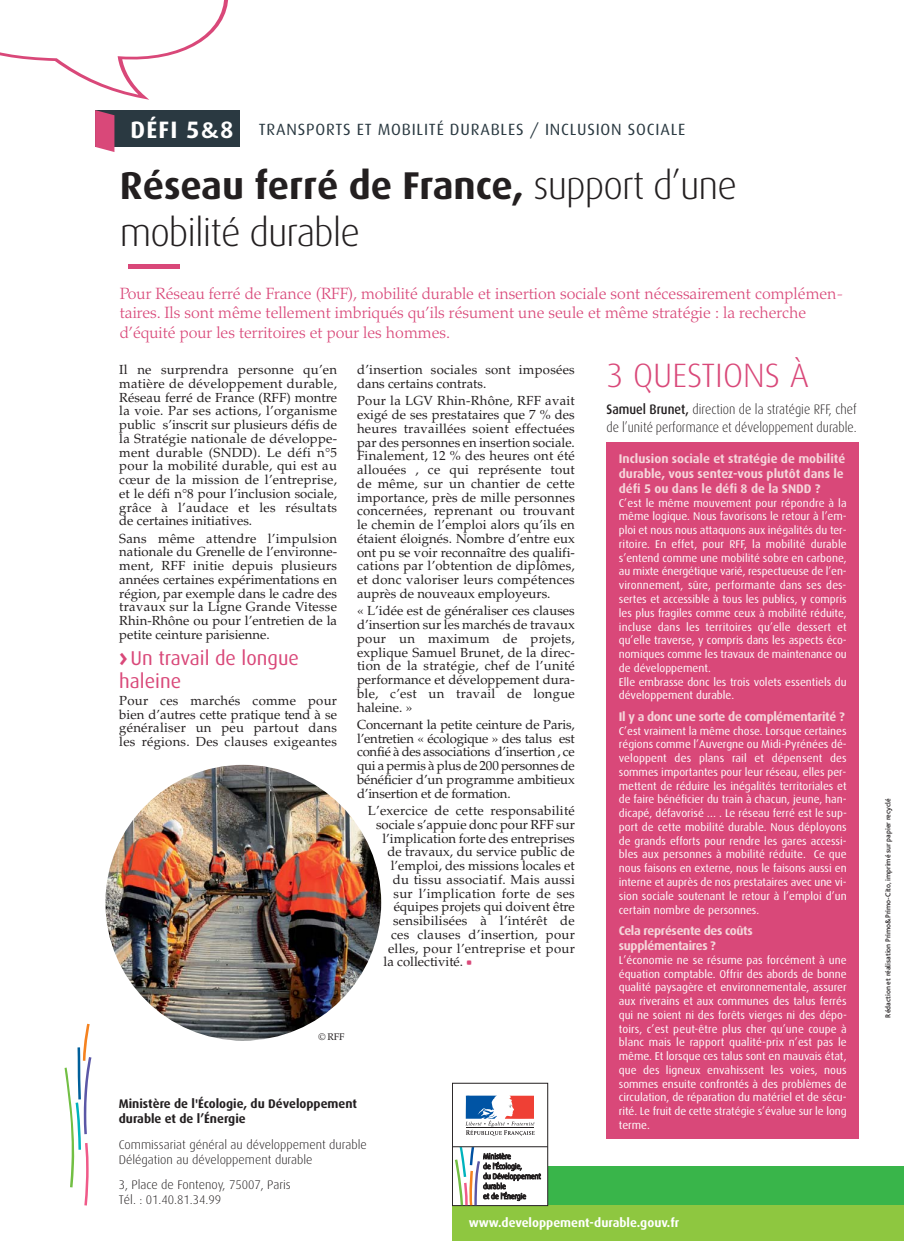
<style>
.page{position:relative;width:904px;height:1241px;background:#fff}
.page>*{position:absolute;margin:0;border:0;box-sizing:border-box;transform-origin:0 0}
.t1{font:300 38.75px/46.5px "Dax";letter-spacing:-.025em;color:#231f20}
.t2{font:300 33.75px "Dax";color:#d94879}
.t3{font:20px/22.5px "Dax";color:#d94879}
.t4{font:300 16.25px/19.8px "Palatino";color:#d94879}
.t5{font:16.25px "Dax";letter-spacing:.05em;color:#2a3941}
.t6{font:300 13.75px/18px "Dax";color:#231f20;scale:.9 1}
.t7{font:13.12px/13.8px "Palatino";color:#231f20;text-align:justify}
.t8{font:13.12px/13.8px "Palatino";letter-spacing:.02em;color:#231f20}
.t9{font:700 12.5px/15px "Dax";letter-spacing:-.025em;color:#f5d5da;text-align:justify}
.t10{font:300 12.5px/15px "Dax";color:#231f20}
.t11{font:700 12.5px/15px "Dax";color:#231f20}
.t12{font:700 12.5px "Dax";color:#fff}
.t13{font:11.25px/13.8px "Dax";color:#fff;text-align:justify}
.t14{font:9.62px "Palatino";color:#231f20}
.t15{font:500 7.5px "Bliss";color:#231f20}
.s1{font-weight:700;font-size:23.75px;color:#fff}
.s2{font-family:"Bliss";font-weight:700;font-size:23.75px;color:#fff}
.s3{font-weight:700}
.s4{font-weight:500}
.s5{font-family:"Meta";font-weight:700}
</style>
<div class="page">
<div style="left:490px;top:1165px;width:414px;height:40px;background:#39b54a"></div>
<div style="left:452px;top:1205px;width:452px;height:35px;background:#8ec740"></div>
<div style="left:452px;top:1083px;width:95px;height:122px;background:#fff"></div>
<div style="left:452px;top:1082px;width:96px;height:123px;border:1px solid #231f20"></div>
<svg style="left:465px;top:1095px;width:69px;height:40px"></svg>
<hr style="left:452px;top:1146px;width:95px;height:1px;background:#231f20">
<svg style="left:455px;top:1146px;width:85px;height:58px"></svg>
<svg style="left:0;top:0;width:228px;height:100px"></svg>
<div style="left:128px;top:264px;width:52px;height:5px;background:#d94879"></div>
<div style="left:95px;top:110px;width:144px;height:37px;background:#2a3941"></div>
<svg style="left:95px;top:110px;width:19px;height:42px"></svg>
<div style="left:606px;top:442px;width:253px;height:697px;background:#d94879"></div>
<img style="left:105px;top:764px;width:276px;height:276px;border-radius:50%">
<svg style="left:65px;top:1023px;width:26px;height:182px"></svg>
<p class="t5" style="left:131px;top:122px;width:556px"><span class="s1">DÉFI 5</span><span class="s2">&amp;</span><span class="s1">8</span> TRANSPORTS ET MOBILITÉ DURABLES / INCLUSION SOCIALE</p>
<h1 class="t1" style="left:120px;top:165px;width:618px"><span class="s3">Réseau ferré de France,</span> support d’une mobilité durable</h1>
<p class="t4" style="left:120px;top:285px;width:725px">Pour Réseau ferré de France (RFF), mobilité durable et insertion sociale sont nécessairement complémen&shy;taires. Ils sont même tellement imbriqués qu’ils résument une seule et même stratégie : la recherche d’équité pour les territoires et pour les hommes.</p>
<p class="t8" style="left:357px;top:364px;width:219px">d’insertion sociales sont imposées dans certains contrats.</p>
<p class="t7" style="left:357px;top:395px;width:219px">Pour la LGV Rhin-Rhône, RFF avait exigé de ses prestataires que 7 % des heures travaillées soient effectuées par des personnes en insertion sociale.<br>Finalement, 12 % des heures ont été allouées , ce qui représente tout de même, sur un chantier de cette importance, près de mille personnes concernées, reprenant ou trouvant le chemin de l’emploi alors qu’ils en étaient éloignés. Nombre d’entre eux ont pu se voir reconnaître des qualifi&shy;cations par l’obtention de diplômes, et donc valoriser leurs compétences auprès de nouveaux employeurs.</p>
<p class="t7" style="left:357px;top:605px;width:219px">« L’idée est de généraliser ces clauses d’insertion sur les marchés de travaux pour un maximum de projets, explique Samuel Brunet, de la direc&shy;tion de la stratégie, chef de l’unité performance et développement dura&shy;ble, c’est un travail de longue haleine. »</p>
<p class="t7" style="left:357px;top:719px;width:219px">Concernant la petite ceinture de Paris, l’entretien « écologique » des talus est confié à des associations d’insertion , ce qui a permis à plus de 200 personnes de bénéficier d’un programme ambitieux d’insertion et de formation.</p>
<p class="t8" style="left:368px;top:805px;width:208px">L’exercice de cette responsabilité</p>
<p class="t7" style="left:376px;top:818px;width:200px">sociale s’appuie donc pour RFF sur</p>
<p class="t7" style="left:382px;top:832px;width:194px">l’implication forte des entreprises</p>
<p class="t7" style="left:387px;top:846px;width:189px">de travaux, du service public de</p>
<p class="t7" style="left:391px;top:860px;width:186px">l’emploi, des missions locales et</p>
<p class="t8" style="left:393px;top:873px;width:183px">du tissu associatif. Mais aussi</p>
<p class="t8" style="left:393px;top:887px;width:183px">sur l’implication forte de ses</p>
<p class="t7" style="left:393px;top:901px;width:183px">équipes projets qui doivent être</p>
<p class="t8" style="left:393px;top:915px;width:183px">sensibilisées à l’intérêt de</p>
<p class="t8" style="left:391px;top:928px;width:185px">ces clauses d’insertion, pour</p>
<p class="t8" style="left:388px;top:942px;width:188px">elles, pour l’entreprise et pour</p>
<p class="t7" style="left:383px;top:956px;width:81px">la collectivité.</p>
<h2 class="t2" style="left:606px;top:361px;width:204px">3 QUESTIONS À</h2>
<p class="t6" style="left:606px;top:401px;width:279px"><span class="s4">Samuel Brunet,</span> direction de la stratégie RFF, chef de l’unité performance et développement durable.</p>
<p class="t7" style="left:119px;top:364px;width:219px">Il ne surprendra personne qu’en matière de développement durable, Réseau ferré de France (RFF) montre la voie. Par ses actions, l’organisme public s’inscrit sur plusieurs défis de la Stratégie nationale de développe&shy;ment durable (SNDD). Le défi n°5 pour la mobilité durable, qui est au cœur de la mission de l’entreprise, et le défi n°8 pour l’inclusion sociale, grâce à l’audace et les résultats de certaines initiatives.</p>
<p class="t7" style="left:119px;top:532px;width:219px">Sans même attendre l’impulsion nationale du Grenelle de l’environne&shy;ment, RFF initie depuis plusieurs années certaines expérimentations en région, par exemple dans le cadre des travaux sur la Ligne Grande Vitesse Rhin-Rhône ou pour l’entretien de la petite ceinture parisienne.</p>
<h3 class="t3" style="left:119px;top:648px;width:181px"><span class="s5">&gt;</span>Un travail de longue haleine</h3>
<p class="t7" style="left:119px;top:695px;width:219px">Pour ces marchés comme pour bien d’autres cette pratique tend à se généraliser un peu partout dans les régions. Des clauses exigeantes</p>
<p class="t9" style="left:619px;top:452px;width:228px">Inclusion sociale et stratégie de mobilité durable, vous sentez-vous plutôt dans le défi 5 ou dans le défi 8 de la SNDD ?</p>
<p class="t13" style="left:619px;top:496px;width:229px;text-align:left">C’est le même mouvement pour répondre à la même logique. Nous favorisons le retour à l’em&shy;ploi et nous nous attaquons aux inégalités du ter&shy;ritoire. En effet, pour RFF, la mobilité durable s’entend comme une mobilité sobre en carbone, au mixte énergétique varié, respectueuse de l’en&shy;vironnement, sûre, performante dans ses des&shy;sertes et accessible à tous les publics, y compris les plus fragiles comme ceux à mobilité réduite, incluse dans les territoires qu’elle dessert et qu’elle traverse, y compris dans les aspects éco&shy;nomiques comme les travaux de maintenance ou de développement.<br>Elle embrasse donc les trois volets essentiels du développement durable.</p>
<p class="t9" style="left:619px;top:709px;width:227px">Il y a donc une sorte de complémentarité ?</p>
<p class="t13" style="left:619px;top:724px;width:229px">C’est vraiment la même chose. Lorsque certaines régions comme l’Auvergne ou Midi-Pyrénées dé&shy;veloppent des plans rail et dépensent des sommes importantes pour leur réseau, elles per&shy;mettent de réduire les inégalités territoriales et de faire bénéficier du train à chacun, jeune, han&shy;dicapé, défavorisé … . Le réseau ferré est le sup&shy;port de cette mobilité durable. Nous déployons de grands efforts pour rendre les gares accessi&shy;bles aux personnes à mobilité réduite. Ce que nous faisons en externe, nous le faisons aussi en interne et auprès de nos prestataires avec une vi&shy;sion sociale soutenant le retour à l’emploi d’un certain nombre de personnes.</p>
<p class="t9" style="left:619px;top:923px;width:135px">Cela représente des coûts supplémentaires ?</p>
<p class="t13" style="left:619px;top:953px;width:230px">L’économie ne se résume pas forcément à une équation comptable. Offrir des abords de bonne qualité paysagère et environnementale, assurer aux riverains et aux communes des talus ferrés qui ne soient ni des forêts vierges ni des dépo&shy;toirs, c’est peut-être plus cher qu’une coupe à blanc mais le rapport qualité-prix n’est pas le même. Et lorsque ces talus sont en mauvais état, que des ligneux envahissent les voies, nous sommes ensuite confrontés à des problèmes de circulation, de réparation du matériel et de sécu&shy;rité. Le fruit de cette stratégie s’évalue sur le long terme.</p>
<p class="t14" style="left:318px;top:1032px;width:28px">© RFF</p>
<p class="t11" style="left:119px;top:1096px;width:240px">Ministère de l'Écologie, du Développement durable et de l’Énergie</p>
<p class="t10" style="left:119px;top:1137px;width:249px">Commissariat général au développement durable<br>Délégation au développement durable</p>
<p class="t10" style="left:119px;top:1178px;width:173px">3, Place de Fontenoy, 75007, Paris<br>Tél. : 01.40.81.34.99</p>
<p class="t12" style="left:469px;top:1216px;width:212px">www.developpement-durable.gouv.fr</p>
<p class="t15" style="left:885px;top:1017px;width:221px;rotate:-90deg">Rédaction et réalisation Primo&amp;Primo-Cito, imprimé sur papier recyclé</p>
</div>
